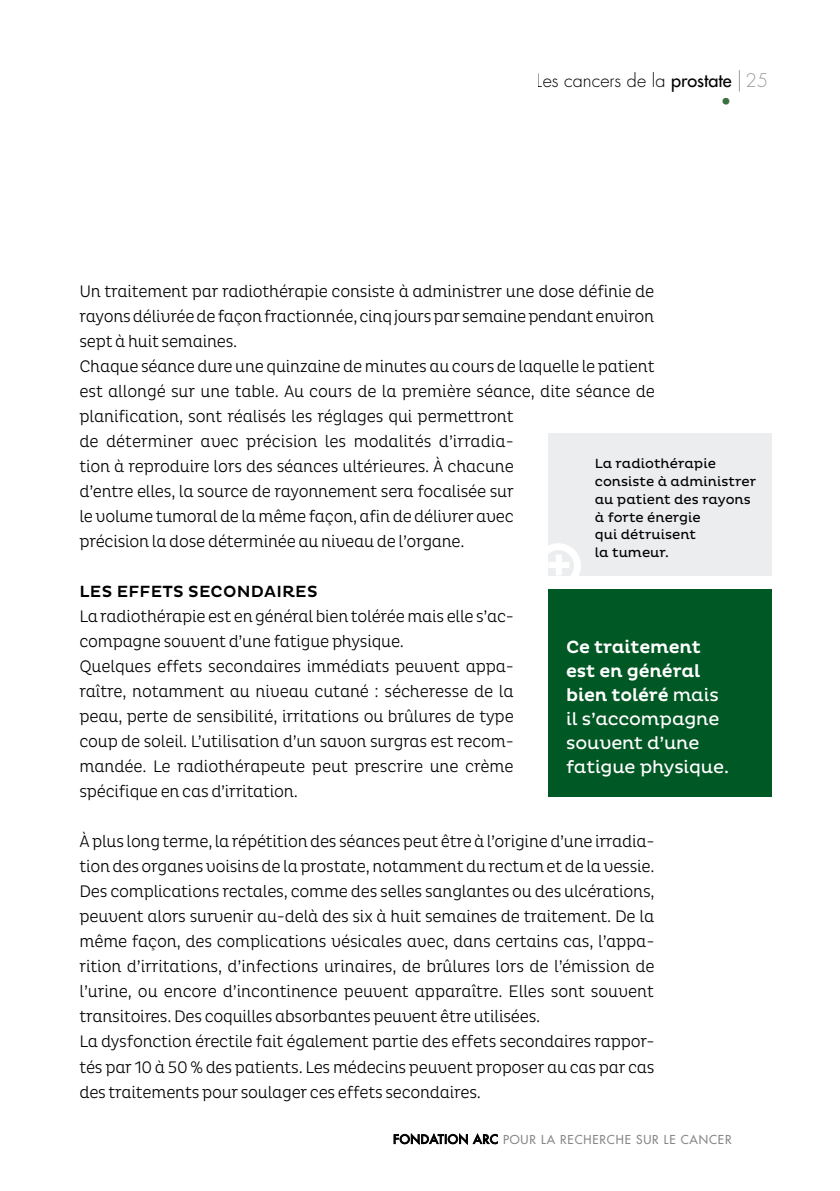
<style>
.page{position:relative;width:840px;height:1191px;background:#fff}
.page>*{position:absolute;margin:0;border:0;box-sizing:border-box;transform-origin:0 0}
.t1{font:300 18.2px "Futura";color:#9d9d9c}
.t2{font:18px/24px "Pluto";letter-spacing:-.01em;color:#fff}
.t3{font:300 18px/21.6px "Futura";color:#000;text-align:right}
.t4{font:300 17px/25px "Pluto Cond";letter-spacing:-.015em;color:#000}
.t5{font:500 16.4px "Pluto";letter-spacing:.015em;color:#000}
.t6{font:13.4px/17.8px "Pluto";color:#000}
.t7{font:12px "Futura";letter-spacing:.07em;color:#878787}
.s1{font-weight:400}
.s2{color:#38703e}
.s3{font-weight:500}
.s4{color:#000}
</style>
<div class="page">
<svg style="left:738px;top:71px;width:1px;height:20px"></svg>
<svg style="left:393px;top:1133px;width:104px;height:12px"></svg>
<div style="left:547px;top:589px;width:224px;height:207px;background:#005824"></div>
<div style="left:548px;top:433px;width:223px;height:142px;background:#ebedef"></div>
<div style="left:535px;top:543px;width:45px;height:45px;border:7px solid #fff;border-radius:50%"></div>
<svg style="left:548px;top:555px;width:21px;height:20px"></svg>
<p class="t3" style="left:536px;top:69px;width:196px">Les cancers de la <span class="s1">prostate </span><span class="s2">•</span></p>
<p class="t1" style="left:745px;top:69px;width:24px">25</p>
<p class="t4" style="left:79px;top:279px;width:576px">Un traitement par radiothérapie consiste à administrer une dose définie de rayons délivrée de façon fractionnée, cinq jours par semaine pendant environ sept à huit semaines.<br>Chaque séance dure une quinzaine de minutes au cours de laquelle le patient est allongé sur une table. Au cours de la première séance, dite séance de planification, sont réalisés les réglages qui permettront<br>de déterminer avec précision les modalités d’irradia-<br>tion à reproduire lors des séances ultérieures. À chacune<br>d’entre elles, la source de rayonnement sera focalisée sur<br>le volume tumoral de la même façon, afin de délivrer avec<br>précision la dose déterminée au niveau de l’organe.</p>
<p class="t5" style="left:79px;top:582px;width:239px">LES EFFETS SECONDAIRES</p>
<p class="t4" style="left:79px;top:604px;width:435px">La radiothérapie est en général bien tolérée mais elle s’ac&shy;compagne souvent d’une fatigue physique.<br>Quelques effets secondaires immédiats peuvent appa&shy;raître, notamment au niveau cutané : sécheresse de la peau, perte de sensibilité, irritations ou brûlures de type coup de soleil. L’utilisation d’un savon surgras est recom&shy;mandée. Le radiothérapeute peut prescrire une crème spécifique en cas d’irritation.</p>
<p class="t4" style="left:79px;top:829px;width:576px">À plus long terme, la répétition des séances peut être à l’origine d’une irradia&shy;tion des organes voisins de la prostate, notamment du rectum et de la vessie.<br>Des complications rectales, comme des selles sanglantes ou des ulcérations, peuvent alors survenir au-delà des six à huit semaines de traitement. De la même façon, des complications vésicales avec, dans certains cas, l’appa&shy;rition d’irritations, d’infections urinaires, de brûlures lors de l’émission de l’urine, ou encore d’incontinence peuvent apparaître. Elles sont souvent transitoires. Des coquilles absorbantes peuvent être utilisées.<br>La dysfonction érectile fait également partie des effets secondaires rappor&shy;tés par 10 à 50 % des patients. Les médecins peuvent proposer au cas par cas des traitements pour soulager ces effets secondaires.</p>
<p class="t6" style="left:594px;top:455px;width:163px">La radiothérapie consiste à administrer au patient des rayons à forte énergie<br>qui détruisent<br>la tumeur.</p>
<p class="t2" style="left:566px;top:635px;width:164px"><span class="s3">Ce traitement est en général bien toléré</span> mais il s’accompagne souvent d’une fatigue physique.</p>
<p class="t7" style="left:393px;top:1131px;width:339px"><span class="s4">FONDATION ARC</span> POUR LA RECHERCHE SUR LE CANCER</p>
</div>
